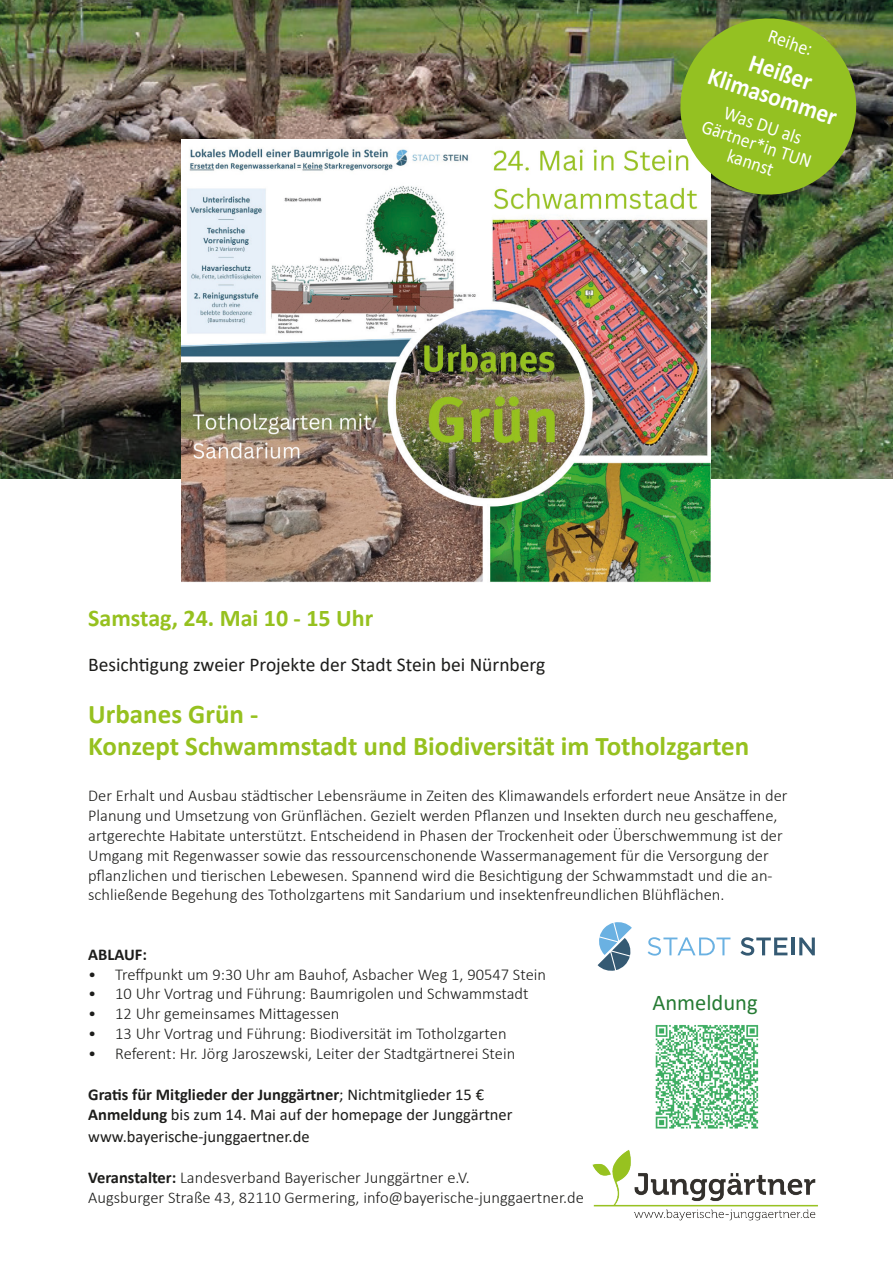
<style>
.page{position:relative;width:893px;height:1263px;background:#fff}
.page>*{position:absolute;margin:0;border:0;box-sizing:border-box;transform-origin:0 0}
.t1{font:700 27px/31.5px "Calibri";color:#96c11f}
.t2{font:700 25.5px/25.7px "Calibri";color:#fff;text-align:center;scale:.92 1}
.t3{font:700 24px "Calibri";color:#96c11f}
.t4{font:22.5px "Calibri";color:#267b34}
.t5{font:19.5px "Calibri";color:#1d1d1b}
.t6{font:19.5px/19.5px "Calibri";color:#fff;text-align:center;scale:.92 1}
.t7{font:300 16.5px/19.8px "Calibri";color:#1d1d1b}
.t8{font:16.5px/19.8px "Calibri";color:#1d1d1b}
.t9{font:700 16.5px "Calibri";color:#1d1d1b}
.s1{font-weight:700}
</style>
<div class="page">
<img style="left:0;top:0;width:893px;height:478px">
<img style="left:181px;top:139px;width:529px;height:443px">
<svg style="left:670px;top:8px;width:197px;height:197px;background:#87a737"></svg>
<img style="left:592px;top:1150px;width:226px;height:71px">
<img style="left:655px;top:1025px;width:104px;height:104px">
<svg style="left:648px;top:937px;width:82px;height:19px"></svg>
<svg style="left:740px;top:937px;width:47px;height:19px"></svg>
<hr style="left:791px;top:937px;width:3px;height:18px;background:#355a73">
<svg style="left:799px;top:937px;width:16px;height:18px"></svg>
<svg style="left:598px;top:922px;width:34px;height:49px"></svg>
<p class="t6" style="left:772px;top:26px;width:51px;rotate:19deg">Reihe:</p>
<h2 class="t2" style="left:721px;top:38px;width:148px;rotate:19deg">Heißer<br>Klimasommer</h2>
<p class="t6" style="left:712px;top:97px;width:126px;rotate:19deg">Was DU als<br>Gärtner*in TUN kannst</p>
<h3 class="t3" style="left:88px;top:601px;width:286px">Samstag, 24. Mai 10 - 15 Uhr</h3>
<p class="t5" style="left:88px;top:650px;width:459px">Besichtigung zweier Projekte der Stadt Stein bei Nürnberg</p>
<h1 class="t1" style="left:88px;top:698px;width:662px">Urbanes Grün -<br>Konzept Schwammstadt und Biodiversität im Totholzgarten</h1>
<p class="t7" style="left:88px;top:786px;width:701px">Der Erhalt und Ausbau städtischer Lebensräume in Zeiten des Klimawandels erfordert neue Ansätze in der Planung und Umsetzung von Grünflächen. Gezielt werden Pflanzen und Insekten durch neu geschaffene, artgerechte Habitate unterstützt. Entscheidend in Phasen der Trockenheit oder Überschwemmung ist der Umgang mit Regenwasser sowie das ressourcenschonende Wassermanagement für die Versorgung der pflanzlichen und tierischen Lebewesen. Spannend wird die Besichtigung der Schwammstadt und die an&shy;schließende Begehung des Totholzgartens mit Sandarium und insektenfreundlichen Blühflächen.</p>
<p class="t9" style="left:88px;top:942px;width:60px">ABLAUF:</p>
<p class="t7" style="left:88px;top:964px;width:459px">• Treffpunkt um 9:30 Uhr am Bauhof, Asbacher Weg 1, 90547 Stein</p>
<p class="t7" style="left:88px;top:984px;width:442px">• 10 Uhr Vortrag und Führung: Baumrigolen und Schwammstadt</p>
<p class="t7" style="left:88px;top:1003px;width:253px">• 12 Uhr gemeinsames Mittagessen</p>
<p class="t7" style="left:88px;top:1023px;width:420px">• 13 Uhr Vortrag und Führung: Biodiversität im Totholzgarten</p>
<p class="t7" style="left:88px;top:1043px;width:429px">• Referent: Hr. Jörg Jaroszewski, Leiter der Stadtgärtnerei Stein</p>
<p class="t8" style="left:88px;top:1084px;width:426px"><span class="s1">Gratis für Mitglieder der Junggärtner</span>; Nichtmitglieder 15 €<br><span class="s1">Anmeldung</span> bis zum 14. Mai auf der homepage der Junggärtner</p>
<p class="t8" style="left:88px;top:1126px;width:223px">www.bayerische-junggaertner.de</p>
<p class="t7" style="left:88px;top:1167px;width:497px"><span class="s1">Veranstalter:</span> Landesverband Bayerischer Junggärtner e.V.<br>Augsburger Straße 43, 82110 Germering, info@bayerische-junggaertner.de</p>
<h3 class="t4" style="left:652px;top:987px;width:107px">Anmeldung</h3>
</div>
